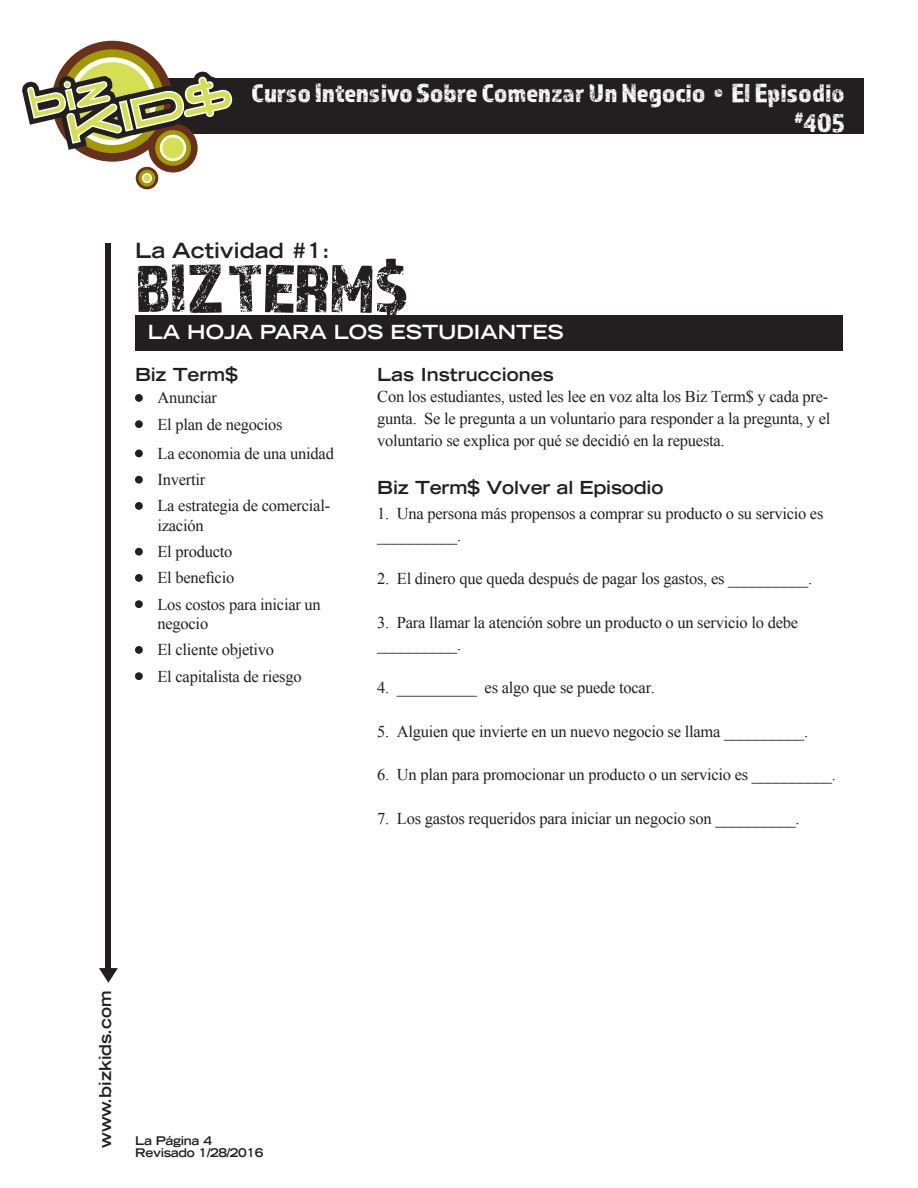
<style>
.page{position:relative;width:918px;height:1188px;background:#fff}
.page>*{position:absolute;margin:0;border:0;box-sizing:border-box;transform-origin:0 0}
.t1{font:70.5px "Almaq Rough";letter-spacing:-.025em;color:#231f20}
.t2{font:27px/30px "Almaq Rough";color:#fff;text-align:right}
.t3{font:700 expanded 21px "Trade Gothic LT Std";color:#231f20}
.t4{font:700 expanded 19.5px "Trade Gothic LT Std";color:#fff}
.SUBHEAD{font:700 expanded 18px "Trade Gothic LT Std";letter-spacing:-.01em;color:#231f20}
.Biz_TERMS{font:16.5px/21.8px "Times New Roman";letter-spacing:-.015em;color:#231f20}
.t5{font:700 expanded 16.5px "Trade Gothic LT Std";color:#231f20}
.t6{font:700 expanded 12px/12px "Trade Gothic LT Std";letter-spacing:-.025em;color:#231f20}
</style>
<div class="page">
<div style="left:99px;top:78px;width:765px;height:55px;background:#231f20"></div>
<div style="left:106px;top:243px;width:5px;height:730px;background:#231f20"></div>
<svg style="left:99px;top:968px;width:19px;height:15px"></svg>
<svg style="left:22px;top:40px;width:215px;height:150px"></svg>
<div style="left:135px;top:315px;width:707px;height:35px;background:#231f20"></div>
<div style="left:135px;top:394px;width:8px;height:8px;background:#231f20;border-radius:50%"></div>
<div style="left:135px;top:420px;width:8px;height:8px;background:#231f20;border-radius:50%"></div>
<div style="left:135px;top:450px;width:8px;height:7px;background:#231f20;border-radius:50%"></div>
<div style="left:135px;top:476px;width:8px;height:8px;background:#231f20;border-radius:50%"></div>
<div style="left:135px;top:502px;width:8px;height:8px;background:#231f20;border-radius:50%"></div>
<div style="left:135px;top:548px;width:8px;height:8px;background:#231f20;border-radius:50%"></div>
<div style="left:135px;top:574px;width:8px;height:8px;background:#231f20;border-radius:50%"></div>
<div style="left:135px;top:600px;width:8px;height:8px;background:#231f20;border-radius:50%"></div>
<div style="left:135px;top:646px;width:8px;height:8px;background:#231f20;border-radius:50%"></div>
<div style="left:135px;top:672px;width:8px;height:8px;background:#231f20;border-radius:50%"></div>
<h2 class="t2" style="left:252px;top:78px;width:595px">Curso Intensivo Sobre Comenzar Un Negocio • El Episodio <sup>#</sup>405</h2>
<p class="t3" style="left:135px;top:237px;width:196px">La Actividad #1:</p>
<p class="t1" style="left:135px;top:246px;width:278px">BIZ TERM$</p>
<p class="t4" style="left:148px;top:319px;width:418px">LA HOJA PARA LOS ESTUDIANTES</p>
<p class="SUBHEAD" style="left:135px;top:362px;width:105px">Biz Term$</p>
<p class="Biz_TERMS" style="left:157px;top:387px;width:61px">Anunciar</p>
<p class="Biz_TERMS" style="left:157px;top:413px;width:127px">El plan de negocios</p>
<p class="Biz_TERMS" style="left:158px;top:442px;width:178px">La economia de una unidad</p>
<p class="Biz_TERMS" style="left:157px;top:468px;width:49px">Invertir</p>
<p class="Biz_TERMS" style="left:157px;top:496px;width:174px;line-height:19.5px">La estrategia de comercial&shy;ización</p>
<p class="Biz_TERMS" style="left:157px;top:540px;width:76px">El producto</p>
<p class="Biz_TERMS" style="left:157px;top:567px;width:78px">El beneficio</p>
<p class="Biz_TERMS" style="left:157px;top:594px;width:165px;line-height:19.5px">Los costos para iniciar un negocio</p>
<p class="Biz_TERMS" style="left:157px;top:639px;width:118px">El cliente objetivo</p>
<p class="Biz_TERMS" style="left:157px;top:665px;width:146px">El capitalista de riesgo</p>
<p class="SUBHEAD" style="left:377px;top:362px;width:178px">Las Instrucciones</p>
<p class="Biz_TERMS" style="left:377px;top:386px;width:455px">Con los estudiantes, usted les lee en voz alta los Biz Term$ y cada pre&shy;gunta. Se le pregunta a un voluntario para responder a la pregunta, y el voluntario se explica por qué se decidió en la repuesta.</p>
<p class="SUBHEAD" style="left:377px;top:476px;width:288px">Biz Term$ Volver al Episodio</p>
<p class="Biz_TERMS" style="left:377px;top:502px;width:448px">1. Una persona más propensos a comprar su producto o su servicio es __________.</p>
<p class="Biz_TERMS" style="left:377px;top:568px;width:437px">2. El dinero que queda después de pagar los gastos, es __________.</p>
<p class="Biz_TERMS" style="left:377px;top:611px;width:422px">3. Para llamar la atención sobre un producto o un servicio lo debe __________.</p>
<p class="Biz_TERMS" style="left:377px;top:676px;width:279px">4. __________ es algo que se puede tocar.</p>
<p class="Biz_TERMS" style="left:377px;top:720px;width:432px">5. Alguien que invierte en un nuevo negocio se llama __________.</p>
<p class="Biz_TERMS" style="left:377px;top:763px;width:460px">6. Un plan para promocionar un producto o un servicio es __________.</p>
<p class="Biz_TERMS" style="left:377px;top:807px;width:424px">7. Los gastos requeridos para iniciar un negocio son __________.</p>
<p class="t5" style="left:95px;top:1148px;width:159px;rotate:-90deg">www.bizkids.com</p>
<p class="t6" style="left:135px;top:1135px;width:130px">La Página 4<br>Revisado 1/28/2016</p>
</div>
